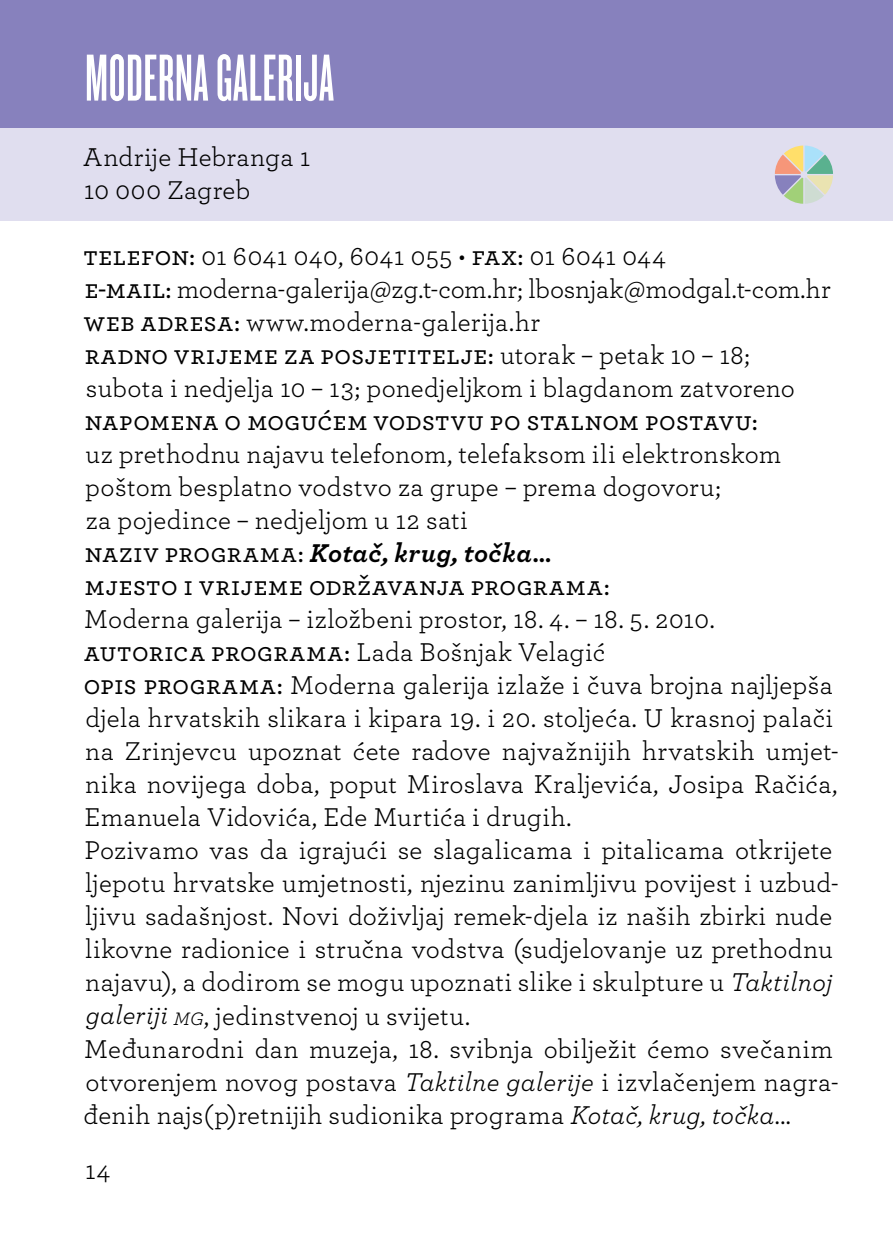
<style>
.page{position:relative;width:893px;height:1259px;background:#fff}
.page>*{position:absolute;margin:0;border:0;box-sizing:border-box;transform-origin:0 0}
.t1{font:69px "Knockout Flyweight HR";letter-spacing:.01em;color:#fff}
.t2{font:27px/33px "Archer";letter-spacing:.01em;color:#000}
.t3{font:500 27px "Archer";letter-spacing:.02em;color:#000}
.s1{font-weight:500}
.s2{font-weight:700;font-style:italic}
.s3{font-style:italic}
.s4{font-style:italic;font-size:18.9px}
</style>
<div class="page">
<div style="left:0;top:128px;width:893px;height:93px;background:#e0deef"></div>
<div style="left:0;top:0;width:893px;height:128px;background:#8781bd"></div>
<svg style="left:775px;top:145px;width:58px;height:59px"></svg>
<h1 class="t1" style="left:85px;top:43px;width:250px">MODERNA GALERIJA</h1>
<p class="t2" style="left:83px;top:139px;width:229px">Andrije Hebranga 1<br>10 000 Zagreb</p>
<p class="t2" style="left:84px;top:238px;width:749px"><span class="s1">telefon:</span> 01 6041 040, 6041 055 • <span class="s1">fax:</span> 01 6041 044<br><span class="s1">e-mail:</span> moderna-galerija@zg.t-com.hr; lbosnjak@modgal.t-com.hr <span class="s1">web adresa:</span> www.moderna-galerija.hr<br><span class="s1">radno vrijeme za posjetitelje:</span> utorak – petak 10 – 18; subota i nedjelja 10 – 13; ponedjeljkom i blagdanom zatvoreno</p>
<p class="t3" style="left:85px;top:402px;width:675px">napomena o mogućem vodstvu po stalnom postavu:</p>
<p class="t2" style="left:85px;top:436px;width:698px">uz prethodnu najavu telefonom, telefaksom ili elektronskom poštom besplatno vodstvo za grupe – prema dogovoru;<br>za pojedince – nedjeljom u 12 sati<br><span class="s1">naziv programa:</span> <span class="s2">Kotač, krug, točka…<br></span><span class="s1">mjesto i vrijeme održavanja programa:</span></p>
<p class="t2" style="left:84px;top:601px;width:756px">Moderna galerija – izložbeni prostor, 18. 4. – 18. 5. 2010. <span class="s1">autorica programa:</span> Lada Bošnjak Velagić<br><span class="s1">opis programa:</span> Moderna galerija izlaže i čuva brojna najljepša djela hrvatskih slikara i kipara 19. i 20. stoljeća. U krasnoj palači na Zrinjevcu upoznat ćete radove najvažnijih hrvatskih umjet&shy;nika novijega doba, poput Miroslava Kraljevića, Josipa Račića, Emanuela Vidovića, Ede Murtića i drugih.<br>Pozivamo vas da igrajući se slagalicama i pitalicama otkrijete ljepotu hrvatske umjetnosti, njezinu zanimljivu povijest i uzbud&shy;ljivu sadašnjost. Novi doživljaj remek-djela iz naših zbirki nude likovne radionice i stručna vodstva (sudjelovanje uz prethodnu najavu), a dodirom se mogu upoznati slike i skulpture u <span class="s3">Taktilnoj galeriji</span> <span class="s4">mg</span>, jedinstvenoj u svijetu.<br>Međunarodni dan muzeja, 18. svibnja obilježit ćemo svečanim otvorenjem novog postava <span class="s3">Taktilne galerije</span> i izvlačenjem nagra&shy;đenih najs(p)retnijih sudionika programa <span class="s3">Kotač, krug, točka...</span></p>
<p class="t2" style="left:85px;top:1151px;width:26px">14</p>
</div>
